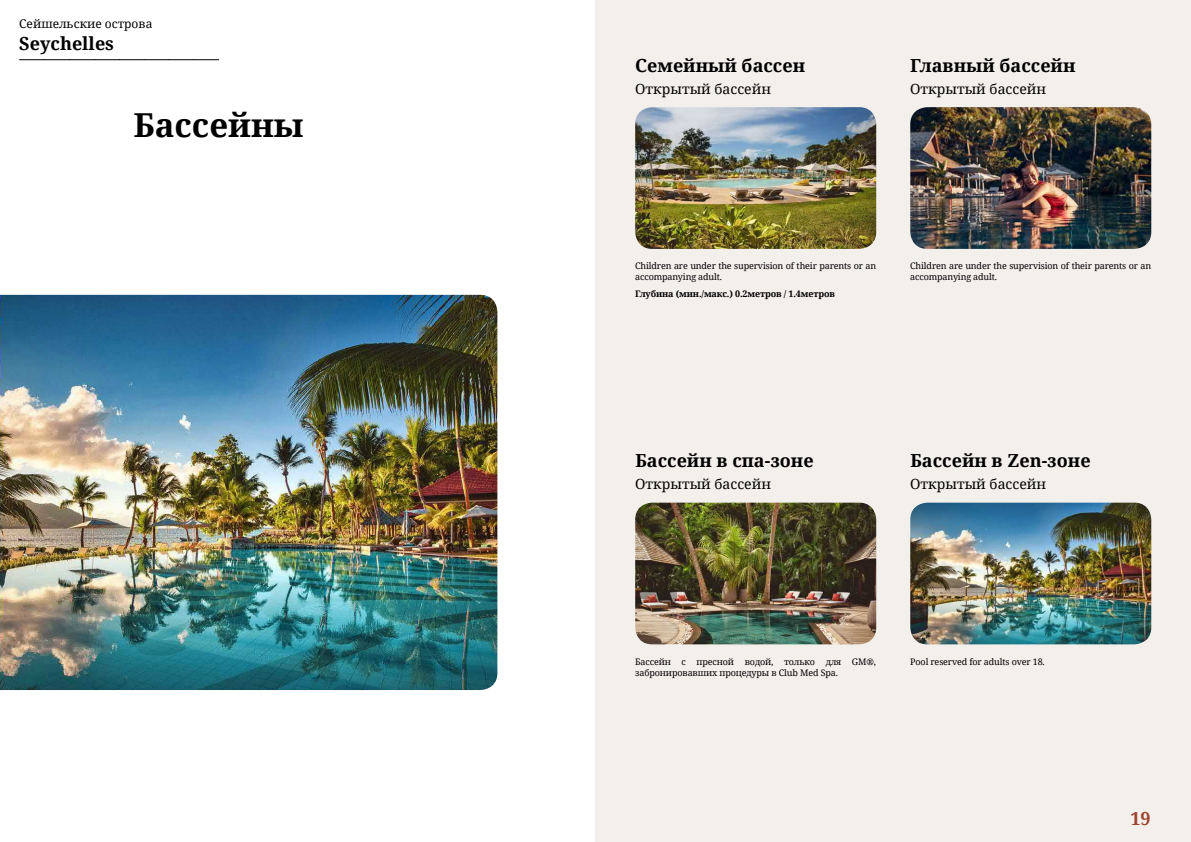
<style>
.page{position:relative;width:1191px;height:842px;background:#fff}
.page>*{position:absolute;margin:0;border:0;box-sizing:border-box;transform-origin:0 0}
.t1{font:700 33px "Noto Serif";color:#000}
.t2{font:700 18px "Noto Serif";color:#000}
.t3{font:700 18px "Noto Serif";color:#9d432c}
.t4{font:14px "Noto Serif";color:#000}
.t5{font:12px "Noto Serif";color:#000}
.t6{font:9px/11px "Noto Serif";letter-spacing:-.015em;color:#000}
.t7{font:700 9px "Noto Serif";letter-spacing:-.015em;color:#000}
</style>
<div class="page">
<div style="left:595px;top:0;width:596px;height:842px;background:#f3f0ec"></div>
<img style="left:0;top:295px;width:497px;height:395px">
<img style="left:635px;top:107px;width:241px;height:142px">
<img style="left:635px;top:503px;width:241px;height:141px">
<img style="left:910px;top:107px;width:241px;height:142px">
<img style="left:910px;top:503px;width:241px;height:141px">
<svg style="left:20px;top:59px;width:199px;height:1px"></svg>
<h3 class="t5" style="left:19px;top:16px;width:135px">Сейшельские острова</h3>
<h2 class="t2" style="left:19px;top:31px;width:96px">Seychelles</h2>
<h1 class="t1" style="left:133px;top:102px;width:172px">Бассейны</h1>
<h2 class="t2" style="left:635px;top:53px;width:171px">Семейный бассен</h2>
<h3 class="t4" style="left:635px;top:79px;width:137px">Открытый бассейн</h3>
<h2 class="t2" style="left:910px;top:53px;width:167px">Главный бассейн</h2>
<h3 class="t4" style="left:910px;top:79px;width:137px">Открытый бассейн</h3>
<p class="t6" style="left:635px;top:260px;width:242px">Children are under the supervision of their parents or an accompanying adult.</p>
<p class="t7" style="left:635px;top:288px;width:201px">Глубина (мин./макс.) 0.2метров / 1.4метров</p>
<p class="t6" style="left:910px;top:260px;width:242px">Children are under the supervision of their parents or an accompanying adult.</p>
<h2 class="t2" style="left:635px;top:448px;width:180px">Бассейн в спа-зоне</h2>
<h3 class="t4" style="left:635px;top:474px;width:137px">Открытый бассейн</h3>
<h2 class="t2" style="left:910px;top:448px;width:182px">Бассейн в Zen-зоне</h2>
<h3 class="t4" style="left:910px;top:474px;width:137px">Открытый бассейн</h3>
<p class="t6" style="left:635px;top:655px;width:242px">Бассейн с пресной водой, только для GM®, забронировавших процедуры в Club Med Spa.</p>
<p class="t6" style="left:910px;top:655px;width:136px">Pool reserved for adults over 18.</p>
<h2 class="t3" style="left:1130px;top:806px;width:22px">19</h2>
</div>
